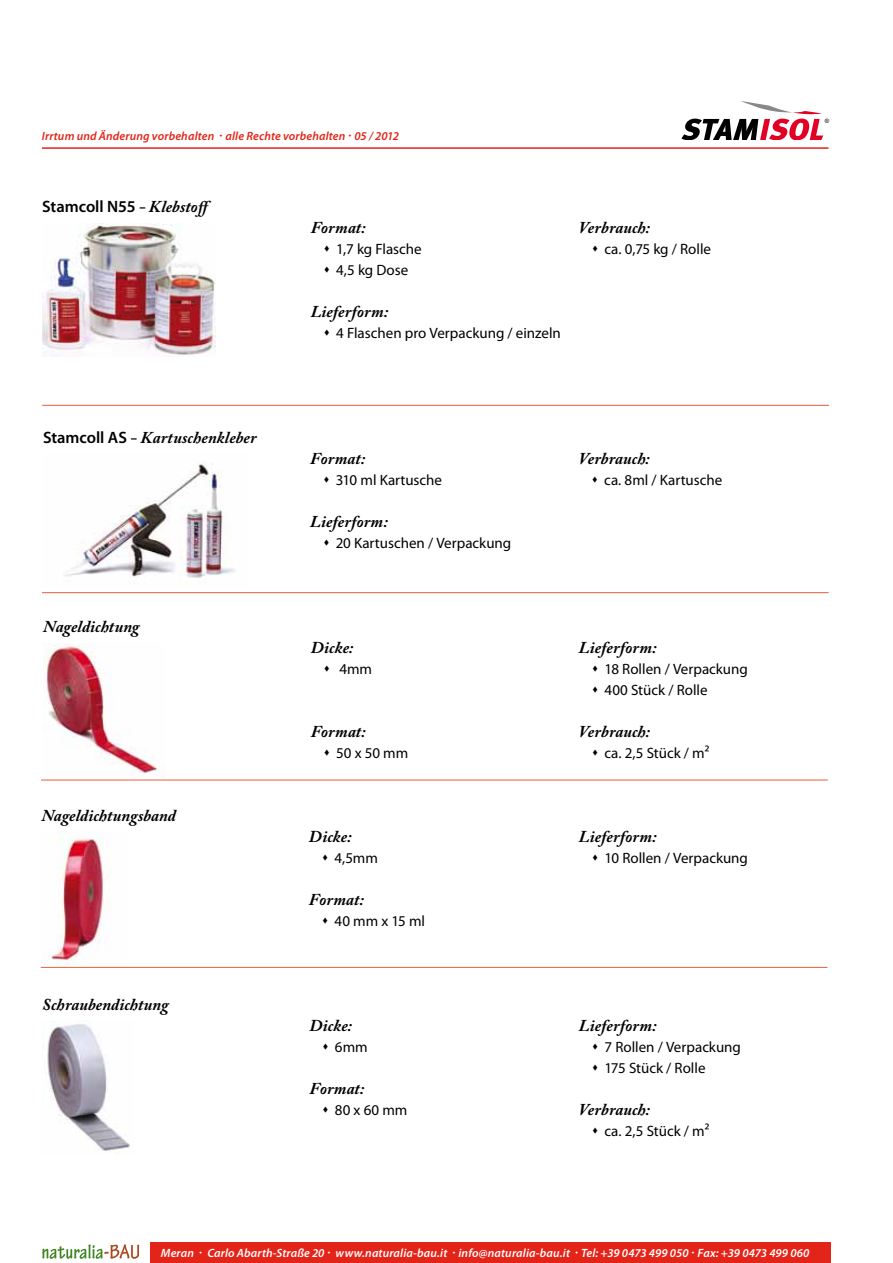
<style>
.page{position:relative;width:893px;height:1263px;background:#fff}
.page>*{position:absolute;margin:0;border:0;box-sizing:border-box;transform-origin:0 0}
.t1{font:italic 700 16.5px "Adobe Caslon Pro";letter-spacing:.005em;color:#000}
.t2{font:600 16.5px "Myriad Pro";letter-spacing:-.005em;color:#000}
.t3{font:15px/21px "Myriad Pro";color:#000}
.t4{font:15px "Myriad Pro";letter-spacing:.11em;color:#000}
.t5{font:15px "Myriad Pro";letter-spacing:.105em;color:#000}
.t6{font:italic 600 12px "Myriad Pro";letter-spacing:.01em;color:#fff}
.t7{font:italic 600 12px "Myriad Pro";letter-spacing:.01em;color:#e32418}
.t8{font:6px "Arial";color:#000}
.s1{font-family:"Adobe Caslon Pro";font-weight:700;font-style:italic}
.s2{font-family:"Myriad Pro";font-weight:600;font-style:normal}
</style>
<div class="page">
<hr style="left:42px;top:147px;width:787px;height:2px;background:#e32418">
<div style="left:150px;top:1243px;width:680px;height:20px;background:#e32418"></div>
<svg style="left:42px;top:1244px;width:97px;height:15px"></svg>
<svg style="left:681px;top:101px;width:142px;height:39px"></svg>
<img style="left:43px;top:223px;width:172px;height:133px">
<img style="left:64px;top:463px;width:171px;height:115px">
<img style="left:44px;top:643px;width:115px;height:131px">
<img style="left:41px;top:837px;width:64px;height:128px">
<img style="left:47px;top:1021px;width:83px;height:130px">
<hr style="left:42px;top:405px;width:787px;height:1px;background:#e95d38">
<hr style="left:42px;top:592px;width:787px;height:1px;background:#e95d38">
<hr style="left:41px;top:780px;width:787px;height:1px;background:#e95d38">
<hr style="left:41px;top:967px;width:786px;height:1px;background:#e95d38">
<p class="t7" style="left:42px;top:128px;width:359px">Irrtum und Änderung vorbehalten alle Rechte vorbehalten 05 / 2012</p>
<p class="t2" style="left:42px;top:196px;width:173px">Stamcoll N55 <span class="s1">- Klebstoff</span></p>
<p class="t1" style="left:311px;top:217px;width:56px">Format:</p>
<p class="t3" style="left:336px;top:238px;width:87px">1,7 kg Flasche<br>4,5 kg Dose</p>
<p class="t1" style="left:311px;top:301px;width:79px">Lieferform:</p>
<p class="t3" style="left:336px;top:322px;width:226px">4 Flaschen pro Verpackung / einzeln</p>
<p class="t1" style="left:579px;top:217px;width:72px">Verbrauch:</p>
<p class="t3" style="left:604px;top:238px;width:108px">ca. 0,75 kg / Rolle</p>
<p class="t1" style="left:43px;top:427px;width:215px"><span class="s2">Stamcoll AS</span> - Kartuschenkleber</p>
<p class="t1" style="left:44px;top:616px;width:98px">Nageldichtung</p>
<p class="t1" style="left:42px;top:805px;width:136px">Nageldichtungsband</p>
<p class="t1" style="left:42px;top:994px;width:128px">Schraubendichtung</p>
<p class="t1" style="left:310px;top:448px;width:56px">Format:</p>
<p class="t3" style="left:336px;top:469px;width:108px">310 ml Kartusche</p>
<p class="t1" style="left:310px;top:511px;width:79px">Lieferform:</p>
<p class="t3" style="left:336px;top:532px;width:177px">20 Kartuschen / Verpackung</p>
<p class="t1" style="left:311px;top:637px;width:44px">Dicke:</p>
<p class="t3" style="left:339px;top:658px;width:34px">4mm</p>
<p class="t1" style="left:311px;top:721px;width:56px">Format:</p>
<p class="t5" style="left:336px;top:744px;width:73px">50x50mm</p>
<p class="t1" style="left:309px;top:826px;width:44px">Dicke:</p>
<p class="t3" style="left:334px;top:847px;width:45px">4,5mm</p>
<p class="t1" style="left:309px;top:889px;width:56px">Format:</p>
<p class="t4" style="left:334px;top:912px;width:92px">40mmx15ml</p>
<p class="t1" style="left:309px;top:1015px;width:44px">Dicke:</p>
<p class="t3" style="left:335px;top:1036px;width:34px">6mm</p>
<p class="t1" style="left:309px;top:1078px;width:56px">Format:</p>
<p class="t4" style="left:335px;top:1101px;width:74px">80x60mm</p>
<p class="t1" style="left:579px;top:448px;width:72px">Verbrauch:</p>
<p class="t3" style="left:604px;top:469px;width:120px">ca. 8ml / Kartusche</p>
<p class="t1" style="left:579px;top:637px;width:79px">Lieferform:</p>
<p class="t3" style="left:604px;top:658px;width:145px">18 Rollen / Verpackung<br>400 Stück / Rolle</p>
<p class="t1" style="left:579px;top:721px;width:72px">Verbrauch:</p>
<p class="t3" style="left:604px;top:742px;width:106px">ca. 2,5 Stück / m²</p>
<p class="t1" style="left:579px;top:826px;width:79px">Lieferform:</p>
<p class="t3" style="left:604px;top:847px;width:145px">10 Rollen / Verpackung</p>
<p class="t1" style="left:579px;top:1015px;width:79px">Lieferform:</p>
<p class="t3" style="left:604px;top:1036px;width:138px">7 Rollen / Verpackung<br>175 Stück / Rolle</p>
<p class="t1" style="left:579px;top:1099px;width:72px">Verbrauch:</p>
<p class="t3" style="left:604px;top:1120px;width:106px">ca. 2,5 Stück / m²</p>
<p class="t8" style="left:825px;top:117px;width:6px">®</p>
<p class="t6" style="left:161px;top:1246px;width:650px">Meran Carlo Abarth-Straße 20 www.naturalia-bau.it info@naturalia-bau.it Tel: +39 0473 499 050 Fax: +39 0473 499 060</p>
</div>
